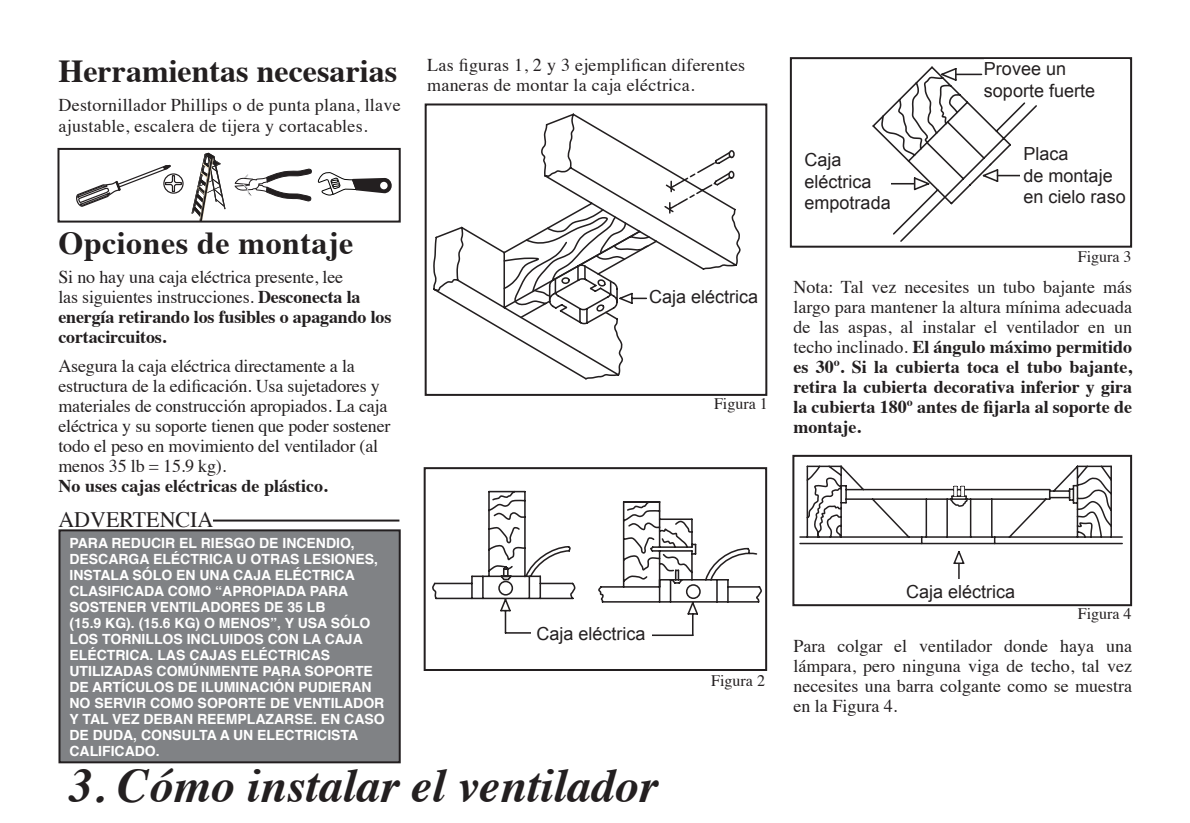
<style>
.page{position:relative;width:1190px;height:823px;background:#fff}
.page>*{position:absolute;margin:0;border:0;box-sizing:border-box;transform-origin:0 0}
.t1{font:italic 700 48px "Times";color:#231f20}
.t2{font:700 32px "Times";color:#231f20}
.t3{font:22px "Times";color:#231f20}
.t4{font:700 18px/20px "Times";color:#231f20}
.t5{font:18px/20px "Times";letter-spacing:-.01em;color:#231f20}
.t6{font:18px/20.4px "Times";letter-spacing:.015em;color:#231f20}
.t7{font:18px/21.6px "Arial";color:#231f20}
.t8{font:16px "Times";color:#231f20}
.t9{font:700 14px/16px "Helvetica";color:#fff}
.s1{font-weight:400}
</style>
<div class="page">
<svg style="left:433px;top:114px;width:308px;height:265px"></svg>
<svg style="left:502px;top:149px;width:233px;height:204px"></svg>
<div style="left:424px;top:103px;width:343px;height:293px;border:2px solid #231f20"></div>
<svg style="left:432px;top:490px;width:330px;height:146px"></svg>
<div style="left:423px;top:467px;width:344px;height:203px;border:2px solid #231f20"></div>
<svg style="left:872px;top:66px;width:165px;height:176px"></svg>
<div style="left:790px;top:57px;width:342px;height:190px;border:2px solid #231f20"></div>
<svg style="left:799px;top:465px;width:323px;height:114px"></svg>
<div style="left:792px;top:454px;width:340px;height:152px;border:2px solid #231f20"></div>
<svg style="left:192px;top:153px;width:33px;height:66px"></svg>
<svg style="left:76px;top:164px;width:108px;height:43px"></svg>
<svg style="left:234px;top:168px;width:78px;height:34px"></svg>
<svg style="left:318px;top:172px;width:74px;height:24px"></svg>
<div style="left:57px;top:148px;width:344px;height:74px;border:2px solid #231f20"></div>
<div style="left:649px;top:279px;width:114px;height:35px;background:#fff"></div>
<div style="left:531px;top:616px;width:120px;height:34px;background:#fff"></div>
<div style="left:804px;top:153px;width:87px;height:63px;background:#fff"></div>
<div style="left:1020px;top:147px;width:108px;height:58px;background:#fff"></div>
<div style="left:984px;top:59px;width:144px;height:41px;background:#fff"></div>
<div style="left:59px;top:530px;width:341px;height:232px;background:#808285"></div>
<div style="left:58px;top:529px;width:343px;height:234px;border:2px solid #231f20"></div>
<hr style="left:162px;top:519px;width:237px;height:2px;background:#231f20">
<div style="left:58px;top:510px;width:155px;height:17px;background:#fff"></div>
<h2 class="t2" style="left:58px;top:41px;width:340px">Herramientas necesarias</h2>
<p class="t6" style="left:58px;top:94px;width:344px">Destornillador Phillips o de punta plana, llave ajustable, escalera de tijera y cortacables.</p>
<p class="t6" style="left:427px;top:53px;width:320px">Las figuras 1, 2 y 3 ejemplifican diferentes maneras de montar la caja eléctrica.</p>
<h2 class="t2" style="left:58px;top:212px;width:296px">Opciones de montaje</h2>
<p class="t4" style="left:58px;top:265px;width:334px"><span class="s1">Si no hay una caja eléctrica presente, lee<br>las siguientes instrucciones.</span> Desconecta la energía retirando los fusibles o apagando los cortacircuitos.</p>
<p class="t5" style="left:58px;top:354px;width:333px">Asegura la caja eléctrica directamente a la estructura de la edificación. Usa sujetadores y materiales de construcción apropiados. La caja eléctrica y su soporte tienen que poder sostener todo el peso en movimiento del ventilador (al menos 35 lb = 15.9 kg).</p>
<p class="t4" style="left:58px;top:474px;width:270px">No uses cajas eléctricas de plástico.</p>
<p class="t3" style="left:58px;top:499px;width:157px">ADVERTENCIA</p>
<p class="t9" style="left:69px;top:534px;width:317px">PARA REDUCIR EL RIESGO DE INCENDIO, DESCARGA ELÉCTRICA U OTRAS LESIONES, INSTALA SÓLO EN UNA CAJA ELÉCTRICA CLASIFICADA COMO “APROPIADA PARA SOSTENER VENTILADORES DE 35 LB<br>(15.9 KG). (15.6 KG) O MENOS”, Y USA SÓLO LOS TORNILLOS INCLUIDOS CON LA CAJA ELÉCTRICA. LAS CAJAS ELÉCTRICAS UTILIZADAS COMÚNMENTE PARA SOPORTE DE ARTÍCULOS DE ILUMINACIÓN PUDIERAN NO SERVIR COMO SOPORTE DE VENTILADOR Y TAL VEZ DEBAN REEMPLAZARSE. EN CASO DE DUDA, CONSULTA A UN ELECTRICISTA CALIFICADO.</p>
<p class="t7" style="left:649px;top:286px;width:111px">Caja eléctrica</p>
<p class="t8" style="left:714px;top:388px;width:55px">Figura 1</p>
<p class="t7" style="left:536px;top:623px;width:111px">Caja eléctrica</p>
<p class="t8" style="left:711px;top:665px;width:55px">Figura 2</p>
<h1 class="t1" style="left:70px;top:740px;width:589px">3. Cómo instalar el ventilador</h1>
<p class="t7" style="left:984px;top:58px;width:113px">Provee un soporte fuerte</p>
<p class="t7" style="left:804px;top:149px;width:88px">Caja eléctrica empotrada</p>
<p class="t7" style="left:1023px;top:143px;width:104px">Placa<br>de montaje en cielo raso</p>
<p class="t8" style="left:1077px;top:242px;width:55px">Figura 3</p>
<p class="t4" style="left:793px;top:275px;width:340px;text-align:justify"><span class="s1">Nota: Tal vez necesites un tubo bajante más largo para mantener la altura mínima adecuada de las aspas, al instalar el ventilador en un techo inclinado.</span> El ángulo máximo permitido es 30º. Si la cubierta toca el tubo bajante, retira la cubierta decorativa inferior y gira la cubierta 180º antes de fijarla al soporte de montaje.</p>
<p class="t7" style="left:906px;top:580px;width:111px">Caja eléctrica</p>
<p class="t8" style="left:1077px;top:598px;width:55px">Figura 4</p>
<p class="t5" style="left:793px;top:634px;width:340px;text-align:justify">Para colgar el ventilador donde haya una lámpara, pero ninguna viga de techo, tal vez necesites una barra colgante como se muestra en la Figura 4.</p>
</div>
